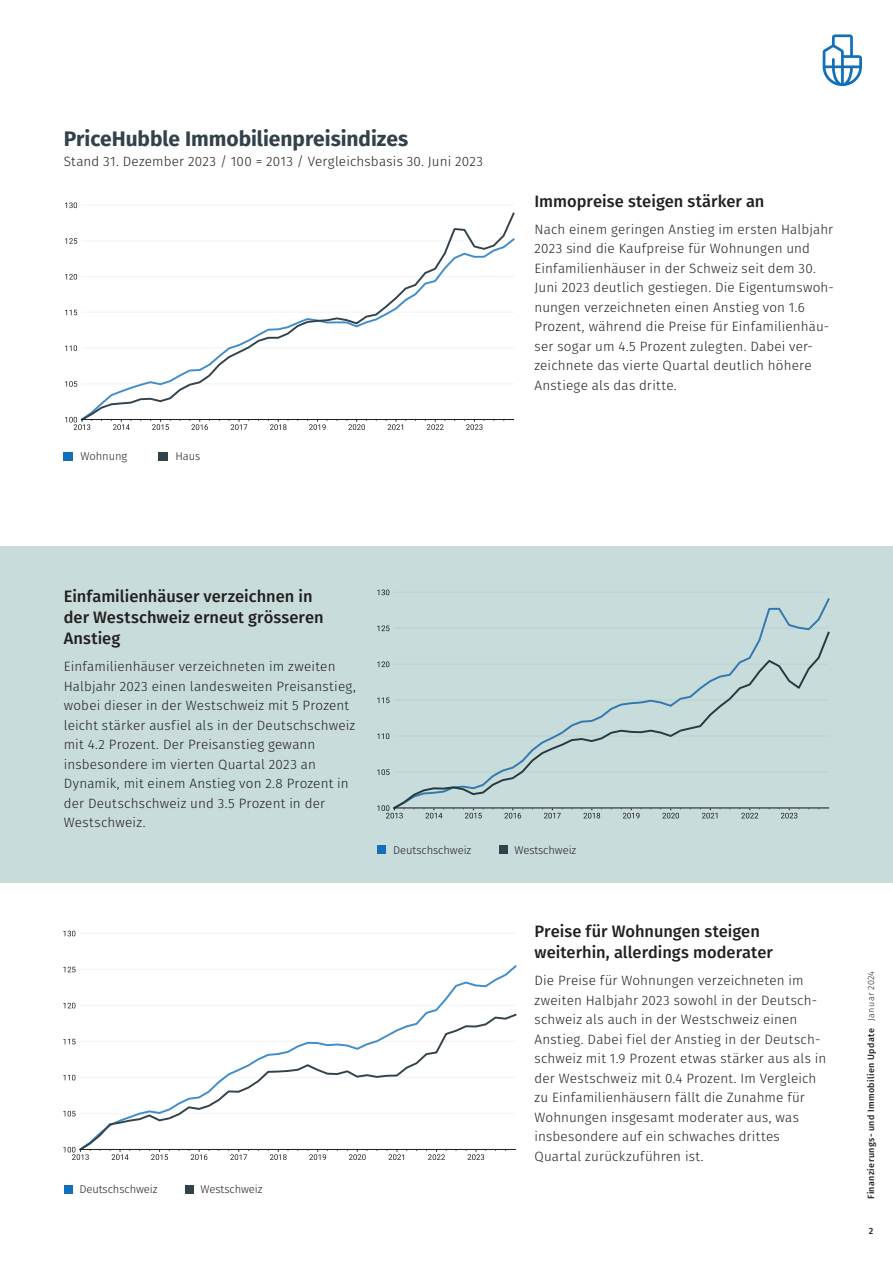
<style>
.page{position:relative;width:893px;height:1263px;background:#fff}
.page>*{position:absolute;margin:0;border:0;box-sizing:border-box;transform-origin:0 0}
.t1{font:700 21px "Fira Sans";color:#32424b}
.t2{font:500 16.5px/21px "Fira Sans";color:#231f20}
.t3{font:300 13.5px/19.5px "Fira Sans";letter-spacing:.01em;color:#231f20}
.t4{font:300 11.25px "Fira Sans";letter-spacing:-.005em;color:#231f20}
.t5{font:500 9px "Fira Sans";letter-spacing:.045em;color:#231f20}
.s1{font-weight:300}
</style>
<div class="page">
<div style="left:0;top:547px;width:893px;height:336px;background:#c7dcdb"></div>
<div style="left:64px;top:452px;width:9px;height:8px;background:#126fb8"></div>
<div style="left:159px;top:452px;width:9px;height:8px;background:#32424b"></div>
<div style="left:64px;top:1185px;width:8px;height:8px;background:#126fb8"></div>
<div style="left:185px;top:1185px;width:8px;height:8px;background:#32424b"></div>
<div style="left:378px;top:845px;width:8px;height:9px;background:#126fb8"></div>
<div style="left:499px;top:845px;width:8px;height:9px;background:#32424b"></div>
<svg style="left:823px;top:34px;width:39px;height:52px"></svg>
<svg style="left:425px;top:812px;width:18px;height:6px"></svg>
<svg style="left:465px;top:812px;width:17px;height:6px"></svg>
<svg style="left:504px;top:812px;width:18px;height:6px"></svg>
<svg style="left:544px;top:812px;width:17px;height:6px"></svg>
<svg style="left:583px;top:812px;width:18px;height:6px"></svg>
<svg style="left:623px;top:812px;width:17px;height:6px"></svg>
<svg style="left:662px;top:812px;width:18px;height:6px"></svg>
<svg style="left:702px;top:812px;width:16px;height:6px"></svg>
<svg style="left:741px;top:812px;width:18px;height:6px"></svg>
<svg style="left:780px;top:812px;width:18px;height:6px"></svg>
<svg style="left:377px;top:805px;width:26px;height:13px"></svg>
<svg style="left:377px;top:769px;width:12px;height:6px"></svg>
<svg style="left:377px;top:733px;width:12px;height:6px"></svg>
<svg style="left:377px;top:697px;width:12px;height:6px"></svg>
<svg style="left:377px;top:661px;width:12px;height:6px"></svg>
<svg style="left:377px;top:625px;width:12px;height:6px"></svg>
<hr style="left:394px;top:591px;width:435px;height:2px;background:#f5f5f6">
<svg style="left:377px;top:589px;width:12px;height:6px"></svg>
<svg style="left:392px;top:630px;width:438px;height:181px"></svg>
<hr style="left:394px;top:808px;width:435px;height:1px;background:#231f20">
<svg style="left:113px;top:424px;width:17px;height:6px"></svg>
<svg style="left:152px;top:424px;width:17px;height:6px"></svg>
<svg style="left:191px;top:424px;width:17px;height:6px"></svg>
<svg style="left:230px;top:424px;width:18px;height:6px"></svg>
<svg style="left:270px;top:424px;width:17px;height:6px"></svg>
<svg style="left:309px;top:424px;width:17px;height:6px"></svg>
<svg style="left:348px;top:424px;width:17px;height:6px"></svg>
<svg style="left:387px;top:424px;width:17px;height:6px"></svg>
<svg style="left:426px;top:424px;width:18px;height:6px"></svg>
<svg style="left:466px;top:424px;width:17px;height:6px"></svg>
<svg style="left:65px;top:417px;width:26px;height:13px"></svg>
<svg style="left:65px;top:381px;width:12px;height:6px"></svg>
<svg style="left:65px;top:345px;width:12px;height:6px"></svg>
<svg style="left:65px;top:310px;width:12px;height:5px"></svg>
<svg style="left:65px;top:274px;width:12px;height:6px"></svg>
<svg style="left:65px;top:238px;width:12px;height:6px"></svg>
<hr style="left:82px;top:204px;width:431px;height:2px;background:#f5f5f6">
<svg style="left:65px;top:202px;width:12px;height:6px"></svg>
<svg style="left:79px;top:212px;width:436px;height:210px"></svg>
<hr style="left:82px;top:419px;width:431px;height:1px;background:#231f20">
<svg style="left:111px;top:1154px;width:18px;height:6px"></svg>
<svg style="left:151px;top:1154px;width:17px;height:6px"></svg>
<svg style="left:190px;top:1154px;width:18px;height:6px"></svg>
<svg style="left:230px;top:1154px;width:17px;height:6px"></svg>
<svg style="left:269px;top:1154px;width:18px;height:6px"></svg>
<svg style="left:309px;top:1154px;width:18px;height:6px"></svg>
<svg style="left:349px;top:1154px;width:17px;height:6px"></svg>
<svg style="left:388px;top:1154px;width:17px;height:6px"></svg>
<svg style="left:428px;top:1154px;width:17px;height:6px"></svg>
<svg style="left:467px;top:1154px;width:18px;height:6px"></svg>
<svg style="left:63px;top:1147px;width:26px;height:13px"></svg>
<svg style="left:63px;top:1111px;width:13px;height:5px"></svg>
<svg style="left:63px;top:1075px;width:12px;height:5px"></svg>
<svg style="left:63px;top:1039px;width:13px;height:5px"></svg>
<svg style="left:63px;top:1003px;width:12px;height:5px"></svg>
<svg style="left:63px;top:967px;width:13px;height:5px"></svg>
<hr style="left:80px;top:933px;width:435px;height:1px;background:#f5f5f6">
<svg style="left:63px;top:931px;width:12px;height:5px"></svg>
<svg style="left:78px;top:1012px;width:439px;height:140px"></svg>
<hr style="left:80px;top:1149px;width:435px;height:1px;background:#231f20">
<h1 class="t1" style="left:64px;top:121px;width:346px">PriceHubble Immobilienpreisindizes</h1>
<p class="t3" style="left:64px;top:151px;width:421px">Stand 31. Dezember 2023 / 100 = 2013 / Vergleichsbasis 30. Juni 2023</p>
<p class="t4" style="left:81px;top:448px;width:48px">Wohnung</p>
<p class="t4" style="left:175px;top:448px;width:26px">Haus</p>
<p class="t2" style="left:534px;top:190px;width:231px">Immopreise steigen stärker an</p>
<p class="t3" style="left:534px;top:219px;width:301px">Nach einem geringen Anstieg im ersten Halbjahr 2023 sind die Kaufpreise für Wohnungen und Einfamilienhäuser in der Schweiz seit dem 30.<br>Juni 2023 deutlich gestiegen. Die Eigentumswoh&shy;nungen verzeichneten einen Anstieg von 1.6<br>Prozent, während die Preise für Einfamilienhäu&shy;ser sogar um 4.5 Prozent zulegten. Dabei ver&shy;zeichnete das vierte Quartal deutlich höhere Anstiege als das dritte.</p>
<p class="t2" style="left:64px;top:585px;width:261px">Einfamilienhäuser verzeichnen in der Westschweiz erneut grösseren<br>Anstieg</p>
<p class="t3" style="left:64px;top:656px;width:294px">Einfamilienhäuser verzeichneten im zweiten Halbjahr 2023 einen landesweiten Preisanstieg, wobei dieser in der Westschweiz mit 5 Prozent leicht stärker ausfiel als in der Deutschschweiz mit 4.2 Prozent. Der Preisanstieg gewann insbesondere im vierten Quartal 2023 an Dynamik, mit einem Anstieg von 2.8 Prozent in der Deutschschweiz und 3.5 Prozent in der Westschweiz.</p>
<p class="t4" style="left:79px;top:1181px;width:80px">Deutschschweiz</p>
<p class="t4" style="left:201px;top:1181px;width:63px">Westschweiz</p>
<p class="t4" style="left:393px;top:842px;width:80px">Deutschschweiz</p>
<p class="t4" style="left:514px;top:842px;width:63px">Westschweiz</p>
<p class="t2" style="left:534px;top:920px;width:240px">Preise für Wohnungen steigen weiterhin, allerdings moderater</p>
<p class="t3" style="left:534px;top:970px;width:293px">Die Preise für Wohnungen verzeichneten im zweiten Halbjahr 2023 sowohl in der Deutsch&shy;schweiz als auch in der Westschweiz einen Anstieg. Dabei fiel der Anstieg in der Deutsch&shy;schweiz mit 1.9 Prozent etwas stärker aus als in der Westschweiz mit 0.4 Prozent. Im Vergleich zu Einfamilienhäusern fällt die Zunahme für Wohnungen insgesamt moderater aus, was insbesondere auf ein schwaches drittes Quartal zurückzuführen ist.</p>
<p class="t5" style="left:864px;top:1199px;width:230px;rotate:-90deg">Finanzierungs- und Immobilien Update <span class="s1">Januar 2024</span></p>
<p class="t5" style="left:869px;top:1223px;width:6px">2</p>
</div>
